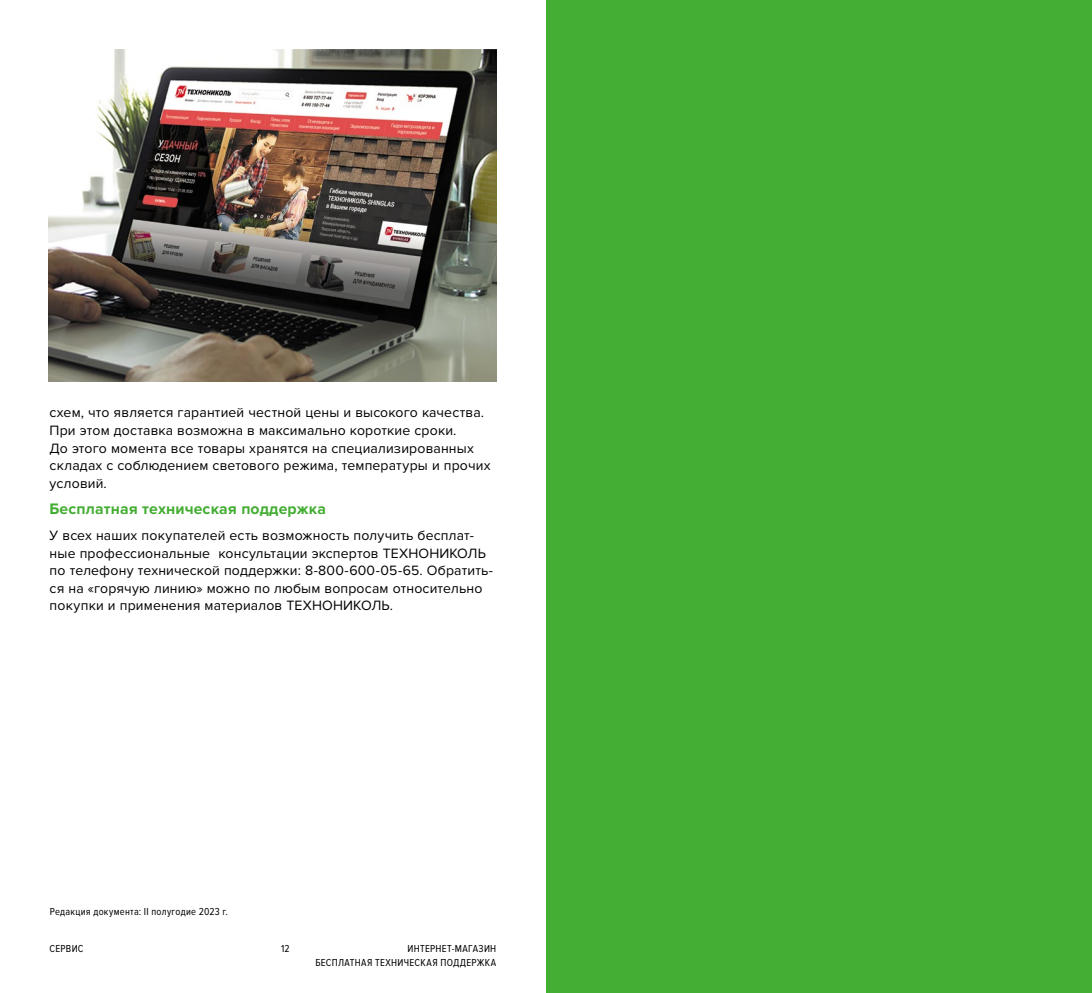
<style>
.page{position:relative;width:1092px;height:993px;background:#fff}
.page>*{position:absolute;margin:0;border:0;box-sizing:border-box;transform-origin:0 0}
.t1{font:700 15.75px "Proxima Nova";letter-spacing:.01em;color:#44ad33}
.t2{font:14px/17.5px "Proxima Nova";letter-spacing:.01em;color:#000}
.t3{font:10.5px/14px "Proxima Nova Cond";letter-spacing:.03em;color:#000;text-align:right}
</style>
<div class="page">
<div style="left:546px;top:0;width:545px;height:992px;background:#44ad33"></div>
<img style="left:49px;top:50px;width:447px;height:331px">
<p class="t2" style="left:50px;top:404px;width:442px">схем, что является гарантией честной цены и высокого качества.<br>При этом доставка возможна в максимально короткие сроки.<br>До этого момента все товары хранятся на специализированных складах с соблюдением светового режима, температуры и прочих условий.</p>
<p class="t1" style="left:50px;top:499px;width:278px">Бесплатная техническая поддержка</p>
<p class="t2" style="left:50px;top:526px;width:445px">У всех наших покупателей есть возможность получить бесплат&shy;ные профессиональные консультации экспертов ТЕХНОНИКОЛЬ по телефону технической поддержки: 8-800-600-05-65. Обратить&shy;ся на «горячую линию» можно по любым вопросам относительно покупки и применения материалов ТЕХНОНИКОЛЬ.</p>
<p class="t3" style="left:50px;top:904px;width:180px">Редакция документа: II полугодие 2023 г.</p>
<p class="t3" style="left:50px;top:941px;width:35px">СЕРВИС</p>
<p class="t3" style="left:281px;top:941px;width:10px">12</p>
<p class="t3" style="left:315px;top:941px;width:182px">ИНТЕРНЕТ-МАГАЗИН<br>БЕСПЛАТНАЯ ТЕХНИЧЕСКАЯ ПОДДЕРЖКА</p>
</div>
